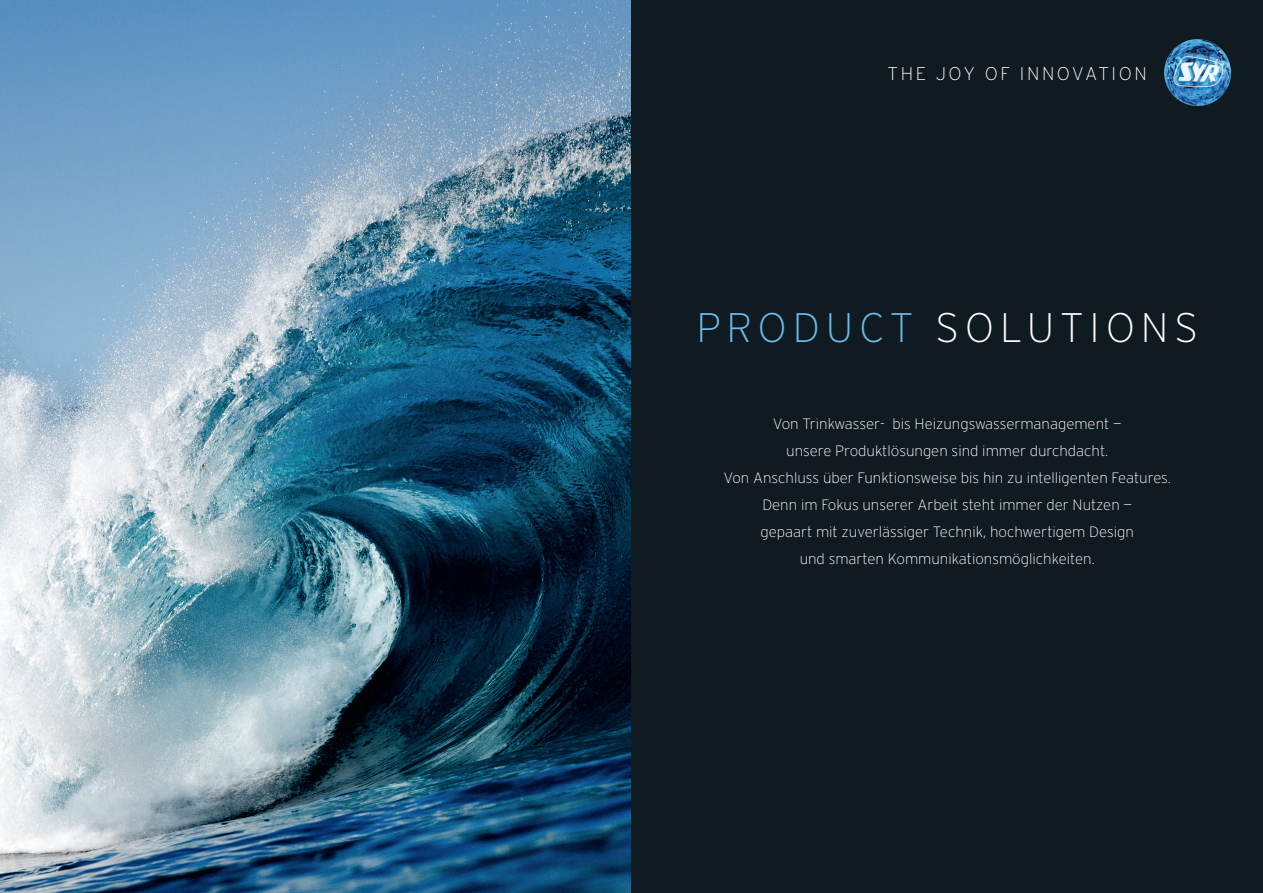
<style>
.page{position:relative;width:1263px;height:893px;background:#fff}
.page>*{position:absolute;margin:0;border:0;box-sizing:border-box;transform-origin:0 0}
.t1{font:200 41.25px "Interstate";letter-spacing:.14em;color:#fff}
.t2{font:200 18.38px "Interstate";letter-spacing:.14em;color:#fff}
.t3{font:200 15px "Interstate";color:#fff}
.s1{color:#6abce9}
</style>
<div class="page">
<img style="left:0;top:0;width:631px;height:893px">
<div style="left:631px;top:0;width:632px;height:893px;background:#101a21"></div>
<img style="left:1164px;top:39px;width:67px;height:67px">
<p class="t2" style="left:887px;top:63px;width:261px">THE JOY OF INNOVATION</p>
<p class="t1" style="left:696px;top:305px;width:503px"><span class="s1">PRODUCT</span> SOLUTIONS</p>
<p class="t3" style="left:773px;top:415px;width:350px">Von Trinkwasser- bis Heizungswassermanagement —</p>
<p class="t3" style="left:786px;top:442px;width:323px">unsere Produktlösungen sind immer durchdacht.</p>
<p class="t3" style="left:723px;top:469px;width:449px">Von Anschluss über Funktionsweise bis hin zu intelligenten Features.</p>
<p class="t3" style="left:762px;top:496px;width:371px">Denn im Fokus unserer Arbeit steht immer der Nutzen —</p>
<p class="t3" style="left:760px;top:523px;width:375px">gepaart mit zuverlässiger Technik, hochwertigem Design</p>
<p class="t3" style="left:800px;top:550px;width:297px">und smarten Kommunikationsmöglichkeiten.</p>
</div>
